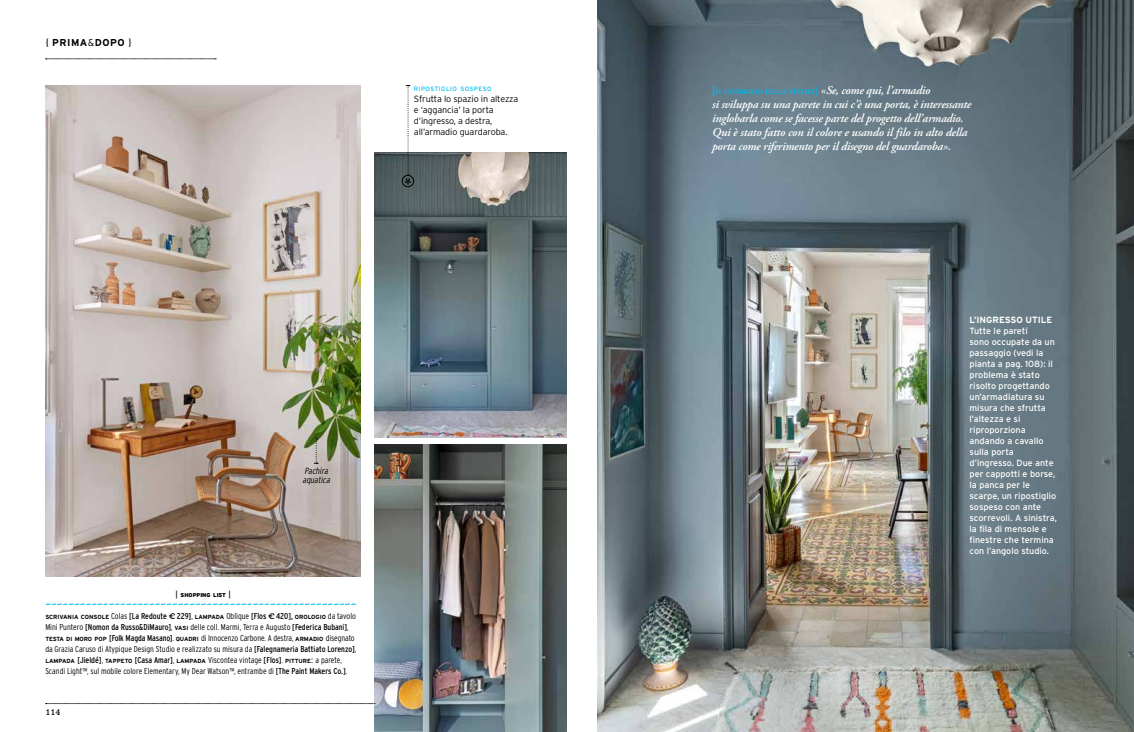
<style>
.page{position:relative;width:1134px;height:732px;background:#fff}
.page>*{position:absolute;margin:0;border:0;box-sizing:border-box;transform-origin:0 0}
.t1{font:18px "Adobe Garamond Pro";color:#00b8ee}
.t2{font:italic 600 12px/14px "Adobe Garamond Pro";letter-spacing:-.02em;color:#fff}
.t3{font:700 10px "Interstate";letter-spacing:.05em;color:#000}
.t4{font:9px/11px "Interstate";color:#fff}
.t5{font:300 9px/11px "Interstate";letter-spacing:-.01em;color:#000}
.t6{font:700 9px "Interstate";color:#fff}
.t7{font:italic 300 9px/9px "Interstate Condensed";color:#000}
.t8{font:300 9px "Clarendon No 1 URW";color:#000}
.t9{font:300 8.5px/11px "Interstate Condensed";color:#000}
.t10{font:700 7px "Adobe Garamond Pro";letter-spacing:-.015em;color:#00b8ee}
.t11{font:6.3px "Interstate";letter-spacing:.07em;color:#00b8ee}
.t12{font:700 5.9px "Interstate";color:#000}
.t13{font:900 5.6px "Interstate";color:#000}
.s1{font-family:"Adobe Garamond Pro"}
.s2{font-weight:300}
.s3{font-weight:400;font-size:8px}
.s4{font-family:"Interstate Condensed";font-weight:300;font-size:8.5px}
.s5{font-family:"Interstate Condensed";font-weight:400;font-size:8.5px}
.s6{font-family:"Archer";font-weight:600;font-size:11px}
.s7{font-weight:400}
.s8{font-family:"Interstate";font-weight:700;font-size:5.9px}
.s9{font-weight:300;font-size:8.5px}
.s10{font-family:"Archer";font-size:10px}
.s11{font-size:10px}
.s12{font-weight:600;font-style:italic;font-size:12px;color:#fff}
</style>
<div class="page">
<img style="left:374px;top:444px;width:192px;height:287px">
<img style="left:374px;top:152px;width:192px;height:285px">
<img style="left:45px;top:85px;width:316px;height:491px">
<img style="left:597px;top:0;width:537px;height:731px">
<svg style="left:46px;top:59px;width:170px;height:1px"></svg>
<div style="left:402px;top:175px;width:12px;height:12px;border:1px solid #000;border-radius:50%"></div>
<svg style="left:405px;top:85px;width:6px;height:99px"></svg>
<svg style="left:314px;top:437px;width:4px;height:26px"></svg>
<svg style="left:46px;top:703px;width:329px;height:1px"></svg>
<p class="t3" style="left:45px;top:36px;width:88px"><span class="s1">{</span> PRIMA<span class="s2">&amp;</span>DOPO <span class="s1">}</span></p>
<p class="t11" style="left:414px;top:85px;width:79px">RIPOSTIGLIO SOSPESO</p>
<p class="t5" style="left:414px;top:93px;width:106px">Sfrutta lo spazio in altezza e ‘aggancia’ la porta d’ingresso, a destra, all’armadio guardaroba.</p>
<p class="t7" style="left:303px;top:466px;width:31px">Pachira aquatica</p>
<p class="t13" style="left:176px;top:591px;width:57px"><span class="s3">|</span> SHOPPING LIST <span class="s3">|</span></p>
<h1 class="t1" style="left:45px;top:591px;width:313px">------------------------------------------------------</h1>
<p class="t12" style="left:45px;top:613px;width:312px">SCRIVANIA CONSOLE <span class="s4">Colas</span> <span class="s5">[La Redoute</span> <span class="s6">€</span><span class="s5">229]</span><span class="s4">,</span> LAMPADA <span class="s4">Oblique</span> <span class="s5">[Flos</span> <span class="s6">€</span><span class="s5">420],</span> OROLOGIO <span class="s4">da tavolo</span></p>
<p class="t9" style="left:45px;top:620px;width:312px">Mini Puntero <span class="s7">[Nomon da Russo&amp;DiMauro]</span>, <span class="s8">VASI</span> delle coll. Marmi, Terra e Augusto <span class="s7">[Federica Bubani]</span>,<br><span class="s8">TESTA DI MORO POP</span> <span class="s7">[Folk Magda Masano]</span>. <span class="s8">QUADRI</span> di Innocenzo Carbone. A destra, <span class="s8">ARMADIO</span> disegnato da Grazia Caruso di Atypique Design Studio e realizzato su misura da <span class="s7">[Falegnameria Battiato Lorenzo]</span>,</p>
<p class="t12" style="left:45px;top:657px;width:298px">LAMPADA <span class="s5">[Jieldé]</span><span class="s4">,</span> TAPPETO <span class="s5">[Casa Amar]</span><span class="s4">,</span> LAMPADA <span class="s4">Viscontea vintage</span> <span class="s5">[Flos]</span><span class="s4">.</span> PITTURE<span class="s9">:</span> <span class="s4">a parete,</span></p>
<p class="t9" style="left:45px;top:664px;width:304px">Scandi Light™, sul mobile colore Elementary, My Dear Watson™, entrambe di <span class="s7">[The Paint Makers Co.]</span>.</p>
<p class="t8" style="left:45px;top:706px;width:17px">114</p>
<p class="t10" style="left:712px;top:87px;width:220px"><span class="s10">[</span>IL CONSIGLIO DELLA STYLIST<span class="s11">]</span> <span class="s12">«Se, come qui, l’armadio</span></p>
<h2 class="t2" style="left:712px;top:97px;width:261px">si sviluppa su una parete in cui c’è una porta, è interessante inglobarla come se facesse parte del progetto dell’armadio.<br>Qui è stato fatto con il colore e usando il filo in alto della porta come riferimento per il disegno del guardaroba».</h2>
<p class="t6" style="left:969px;top:314px;width:84px">L’INGRESSO UTILE</p>
<p class="t4" style="left:969px;top:325px;width:89px">Tutte le pareti<br>sono occupate da un passaggio (vedi la pianta a pag. 108): il problema è stato risolto progettando un’armadiatura su misura che sfrutta l’altezza e si riproporziona andando a cavallo sulla porta d’ingresso. Due ante per cappotti e borse, la panca per le scarpe, un ripostiglio sospeso con ante scorrevoli. A sinistra, la fila di mensole e finestre che termina con l’angolo studio.</p>
</div>
